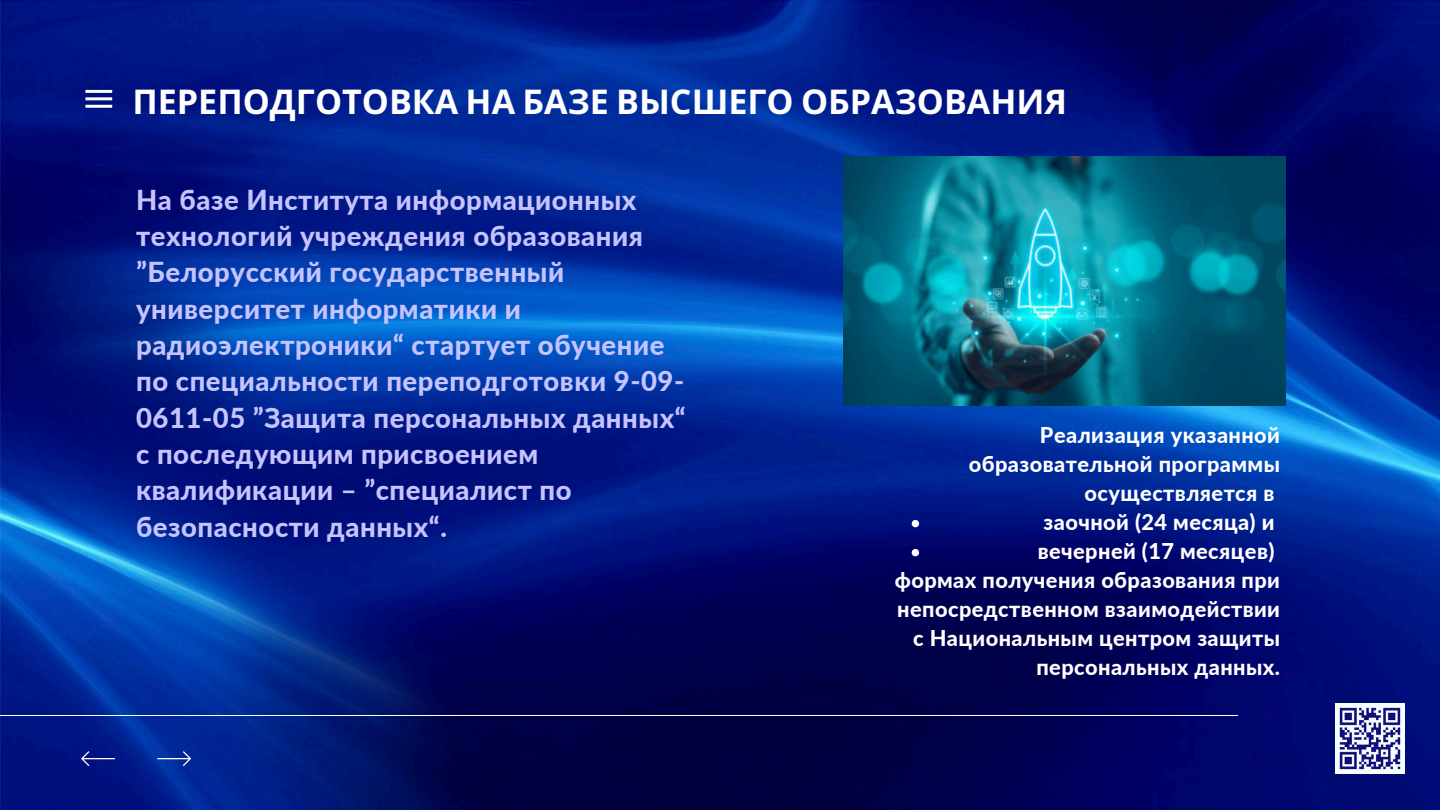
<style>
.page{position:relative;width:1440px;height:810px;background:#fff}
.page>*{position:absolute;margin:0;border:0;box-sizing:border-box;transform-origin:0 0}
.t1{font:700 34.1px "Noto Sans";color:#fff}
.t2{font:800 27.5px/36.3px "Lato";letter-spacing:.02em;color:#c6c3ff}
.t3{font:800 21.8px/29px "Lato";letter-spacing:.02em;color:#fff;text-align:right}
</style>
<div class="page">
<img style="left:0;top:0;width:1440px;height:810px">
<svg style="left:157px;top:751px;width:34px;height:15px"></svg>
<svg style="left:81px;top:751px;width:34px;height:15px"></svg>
<hr style="left:0;top:715px;width:1238px;height:1px;background:#fff">
<hr style="left:85px;top:105px;width:27px;height:3px;background:#fff">
<hr style="left:85px;top:97px;width:27px;height:3px;background:#fff">
<hr style="left:85px;top:90px;width:27px;height:3px;background:#fff">
<img style="left:1335px;top:704px;width:70px;height:69px">
<img style="left:843px;top:156px;width:443px;height:249px">
<svg style="left:912px;top:520px;width:7px;height:7px"></svg>
<svg style="left:912px;top:549px;width:7px;height:7px"></svg>
<p class="t1" style="left:132px;top:78px;width:936px">ПЕРЕПОДГОТОВКА НА БАЗЕ ВЫСШЕГО ОБРАЗОВАНИЯ</p>
<h2 class="t2" style="left:136px;top:181px;width:551px">На базе Института информационных технологий учреждения образования ”Белорусский государственный университет информатики и радиоэлектроники“ стартует обучение по специальности переподготовки 9-09-<br>0611-05 ”Защита персональных данных“ с последующим присвоением квалификации – ”специалист по безопасности данных“.</h2>
<h3 class="t3" style="left:969px;top:421px;width:313px">Реализация указанной образовательной программы осуществляется в</h3>
<p class="t3" style="left:1044px;top:508px;width:232px">заочной (24 месяца) и</p>
<p class="t3" style="left:1038px;top:537px;width:238px">вечерней (17 месяцев)</p>
<h3 class="t3" style="left:895px;top:566px;width:387px">формах получения образования при непосредственном взаимодействии с Национальным центром защиты персональных данных.</h3>
</div>
